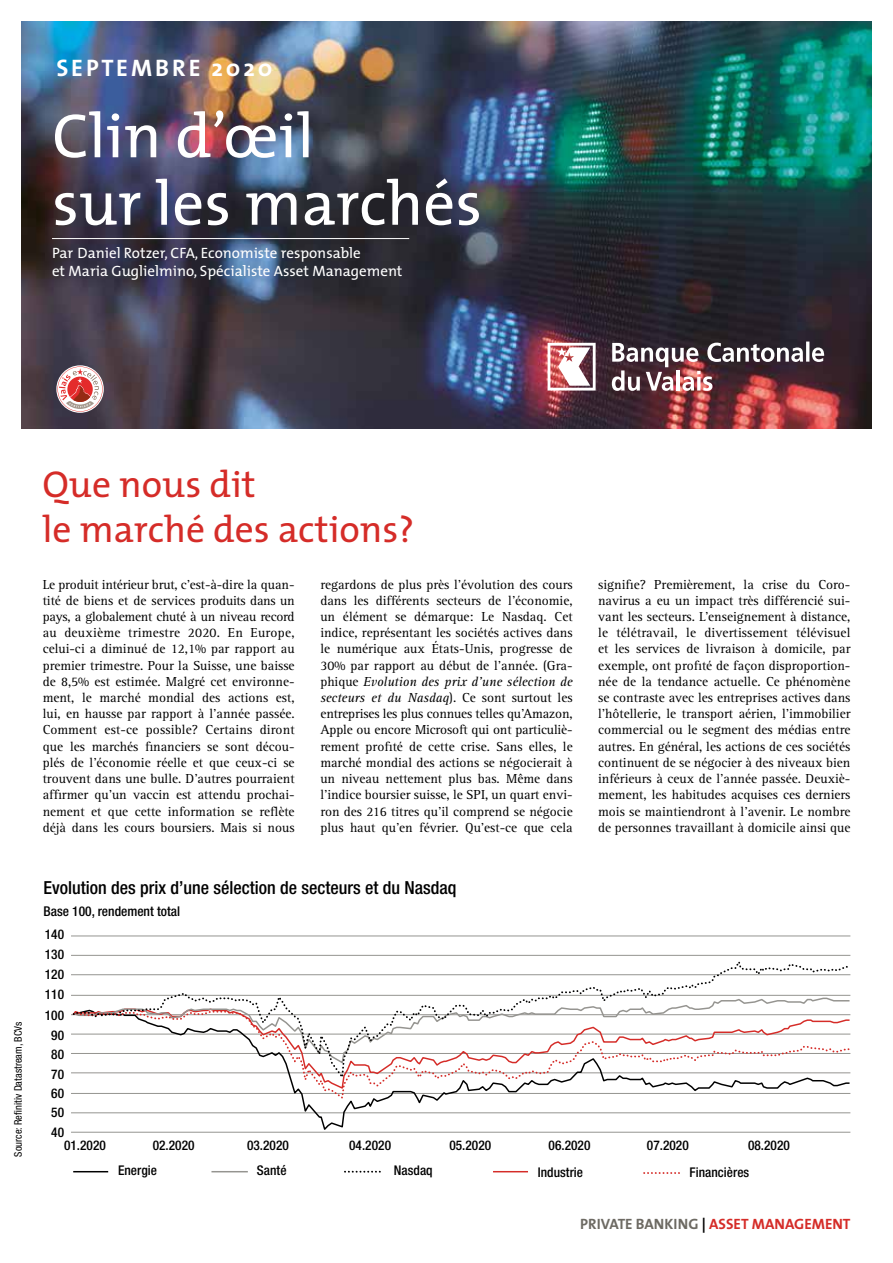
<style>
.page{position:relative;width:893px;height:1263px;background:#fff}
.page>*{position:absolute;margin:0;border:0;box-sizing:border-box;transform-origin:0 0}
.t1{font:63px/67.5px "The Mix";color:#fff}
.t2{font:37.5px/45px "The Mix";color:#d52c28}
.t3{font:700 24px "T Mix";letter-spacing:.12em;color:#fff}
.t4{font:500 condensed 18px "Helvetica Neue LT Std";color:#000}
.t5{font:15px/18px "The Mix";color:#fff}
.t6{font:700 15px "The Mix";color:#d52c28}
.t7{font:13.5px/16.2px "Rotis Serif";color:#000;text-align:justify}
.t8{font:500 condensed 13.5px "Helvetica Neue LT Std";color:#000}
.t9{font:500 condensed 13.35px "Helvetica Neue LT Std";color:#000}
.t10{font:condensed 10.5px "Helvetica Neue LT Std";color:#000}
.s1{font-style:italic}
.s2{color:#6d6a63}
.s3{color:#000}
</style>
<div class="page">
<hr style="left:73px;top:1171px;width:35px;height:1px;background:#000">
<hr style="left:493px;top:1171px;width:35px;height:1px;background:#d52c28">
<hr style="left:211px;top:1171px;width:37px;height:1px;background:#959490">
<svg style="left:345px;top:1171px;width:36px;height:2px"></svg>
<svg style="left:644px;top:1172px;width:36px;height:2px"></svg>
<hr style="left:71px;top:1112px;width:779px;height:1px;background:#959490">
<hr style="left:71px;top:955px;width:779px;height:1px;background:#959490">
<hr style="left:71px;top:936px;width:779px;height:1px;background:#959490">
<hr style="left:71px;top:1132px;width:779px;height:1px;background:#959490">
<svg style="left:72px;top:1101px;width:778px;height:31px"></svg>
<svg style="left:71px;top:1082px;width:779px;height:19px"></svg>
<svg style="left:71px;top:961px;width:779px;height:121px"></svg>
<img style="left:21px;top:21px;width:851px;height:407px">
<svg style="left:57px;top:366px;width:46px;height:46px"></svg>
<hr style="left:52px;top:238px;width:357px;height:1px;background:#fff">
<img style="left:612px;top:342px;width:212px;height:49px">
<svg style="left:548px;top:343px;width:48px;height:48px"></svg>
<h3 class="t3" style="left:56px;top:48px;width:218px">SEPTEMBRE 2020</h3>
<h1 class="t1" style="left:52px;top:100px;width:431px">Clin d’œil<br>sur les marchés</h1>
<p class="t5" style="left:52px;top:243px;width:352px">Par Daniel Rotzer, CFA, Economiste responsable<br>et Maria Guglielmino, Spécialiste Asset Management</p>
<p class="t10" style="left:12px;top:1157px;width:136px;rotate:-90deg">Source: Refinitiv Datastream, BCVs</p>
<h2 class="t2" style="left:43px;top:461px;width:373px">Que nous dit<br>le marché des actions?</h2>
<p class="t7" style="left:43px;top:576px;width:253px">Le produit intérieur brut, c’est-à-dire la quan&shy;tité de biens et de services produits dans un pays, a globalement chuté à un niveau record au deuxième trimestre 2020. En Europe, celui-ci a diminué de 12,1% par rapport au premier trimestre. Pour la Suisse, une baisse de 8,5% est estimée. Malgré cet environne&shy;ment, le marché mondial des actions est, lui, en hausse par rapport à l’année passée.<br>Comment est-ce possible? Certains diront que les marchés financiers se sont décou&shy;plés de l’économie réelle et que ceux-ci se trouvent dans une bulle. D’autres pourraient affirmer qu’un vaccin est attendu prochai&shy;nement et que cette information se reflète déjà dans les cours boursiers. Mais si nous</p>
<p class="t7" style="left:320px;top:576px;width:254px">regardons de plus près l’évolution des cours dans les différents secteurs de l’économie, un élément se démarque: Le Nasdaq. Cet indice, représentant les sociétés actives dans le numérique aux États-Unis, progresse de 30% par rapport au début de l’année. (Gra&shy;phique <span class="s1">Evolution des prix d’une sélection de secteurs et du Nasdaq</span>). Ce sont surtout les entreprises les plus connues telles qu’Amazon, Apple ou encore Microsoft qui ont particuliè&shy;rement profité de cette crise. Sans elles, le marché mondial des actions se négocierait à un niveau nettement plus bas. Même dans l’indice boursier suisse, le SPI, un quart envi&shy;ron des 216 titres qu’il comprend se négocie plus haut qu’en février. Qu’est-ce que cela</p>
<p class="t7" style="left:598px;top:576px;width:254px">signifie? Premièrement, la crise du Coro&shy;navirus a eu un impact très différencié sui&shy;vant les secteurs. L’enseignement à distance, le télétravail, le divertissement télévisuel et les services de livraison à domicile, par exemple, ont profité de façon disproportion&shy;née de la tendance actuelle. Ce phénomène se contraste avec les entreprises actives dans l’hôtellerie, le transport aérien, l’immobilier commercial ou le segment des médias entre autres. En général, les actions de ces sociétés continuent de se négocier à des niveaux bien inférieurs à ceux de l’année passée. Deuxiè&shy;mement, les habitudes acquises ces derniers mois se maintiendront à l’avenir. Le nombre de personnes travaillant à domicile ainsi que</p>
<h3 class="t4" style="left:44px;top:877px;width:414px">Evolution des prix d’une sélection de secteurs et du Nasdaq</h3>
<p class="t8" style="left:44px;top:903px;width:138px">Base 100, rendement total</p>
<p class="t9" style="left:45px;top:926px;width:21px">140</p>
<p class="t9" style="left:45px;top:946px;width:21px">130</p>
<p class="t9" style="left:45px;top:966px;width:21px">120</p>
<p class="t9" style="left:45px;top:987px;width:21px">110</p>
<p class="t9" style="left:45px;top:1007px;width:21px">100</p>
<p class="t9" style="left:51px;top:1027px;width:14px">90</p>
<p class="t9" style="left:51px;top:1046px;width:14px">80</p>
<p class="t9" style="left:51px;top:1066px;width:14px">70</p>
<p class="t9" style="left:51px;top:1085px;width:14px">60</p>
<p class="t9" style="left:51px;top:1104px;width:14px">50</p>
<p class="t9" style="left:51px;top:1124px;width:14px">40</p>
<p class="t9" style="left:64px;top:1137px;width:43px">01.2020</p>
<p class="t9" style="left:153px;top:1137px;width:43px">02.2020</p>
<p class="t9" style="left:247px;top:1137px;width:43px">03.2020</p>
<p class="t9" style="left:349px;top:1137px;width:43px">04.2020</p>
<p class="t9" style="left:449px;top:1137px;width:43px">05.2020</p>
<p class="t9" style="left:549px;top:1137px;width:43px">06.2020</p>
<p class="t9" style="left:647px;top:1137px;width:43px">07.2020</p>
<p class="t9" style="left:748px;top:1137px;width:43px">08.2020</p>
<p class="t9" style="left:118px;top:1162px;width:41px">Energie</p>
<p class="t9" style="left:257px;top:1162px;width:31px">Santé</p>
<p class="t9" style="left:394px;top:1162px;width:40px">Nasdaq</p>
<p class="t9" style="left:538px;top:1164px;width:47px">Industrie</p>
<p class="t9" style="left:690px;top:1164px;width:61px">Financières</p>
<p class="t6" style="left:580px;top:1211px;width:272px"><span class="s2">PRIVATE BANKING</span> <span class="s3">|</span> ASSET MANAGEMENT</p>
</div>
